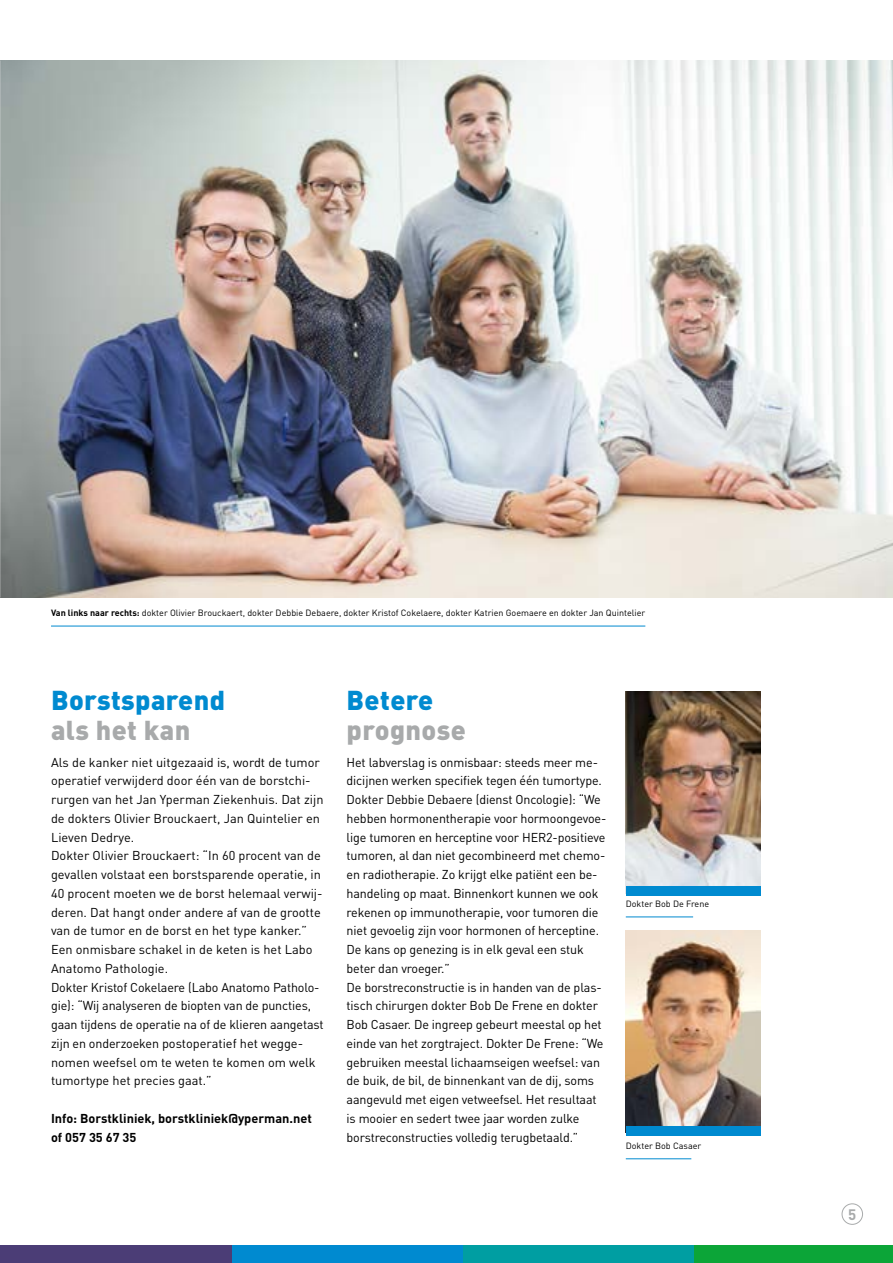
<style>
.page{position:relative;width:893px;height:1263px;background:#fff}
.page>*{position:absolute;margin:0;border:0;box-sizing:border-box;transform-origin:0 0}
.t1{font:900 27px "DIN";letter-spacing:.015em;color:#008ad0}
.t2{font:900 27px "DIN";letter-spacing:.015em;color:#a8aaab}
.t3{font:700 15px "DIN";color:#a8aaab}
.t4{font:12.75px/18.8px "DIN";letter-spacing:-.01em;color:#000}
.t5{font:700 12.75px/18.8px "DIN";color:#000}
.t6{font:9px "DIN";color:#000}
.s1{font-weight:700}
</style>
<div class="page">
<div style="left:693px;top:1246px;width:200px;height:17px;background:#0ca538"></div>
<div style="left:462px;top:1246px;width:231px;height:17px;background:#009ea2"></div>
<div style="left:231px;top:1246px;width:231px;height:17px;background:#008ad0"></div>
<div style="left:0;top:1246px;width:231px;height:17px;background:#4b3d76"></div>
<img style="left:0;top:61px;width:893px;height:537px">
<div style="left:842px;top:1203px;width:21px;height:22px;border:1px solid #a8aaab;border-radius:50%"></div>
<img style="left:626px;top:692px;width:134px;height:194px">
<div style="left:626px;top:886px;width:134px;height:10px;background:#008ad0"></div>
<img style="left:626px;top:931px;width:134px;height:195px">
<div style="left:626px;top:1126px;width:134px;height:9px;background:#008ad0"></div>
<hr style="left:626px;top:916px;width:67px;height:1px;background:#008ad0">
<hr style="left:51px;top:626px;width:594px;height:1px;background:#008ad0">
<hr style="left:626px;top:1158px;width:65px;height:1px;background:#008ad0">
<p class="t6" style="left:51px;top:607px;width:596px"><span class="s1">Van links naar rechts:</span> dokter Olivier Brouckaert, dokter Debbie Debaere, dokter Kristof Cokelaere, dokter Katrien Goemaere en dokter Jan Quintelier</p>
<h1 class="t1" style="left:51px;top:682px;width:176px">Borstsparend</h1>
<h1 class="t2" style="left:51px;top:712px;width:141px">als het kan</h1>
<p class="t4" style="left:51px;top:752px;width:274px">Als de kanker niet uitgezaaid is, wordt de tumor operatief verwijderd door één van de borstchi&shy;rurgen van het Jan Yperman Ziekenhuis. Dat zijn de dokters Olivier Brouckaert, Jan Quintelier en Lieven Dedrye.<br>Dokter Olivier Brouckaert: “In 60 procent van de gevallen volstaat een borstsparende operatie, in 40 procent moeten we de borst helemaal verwij&shy;deren. Dat hangt onder andere af van de grootte van de tumor en de borst en het type kanker.” Een onmisbare schakel in de keten is het Labo Anatomo Pathologie.<br>Dokter Kristof Cokelaere (Labo Anatomo Patholo&shy;gie): “Wij analyseren de biopten van de puncties, gaan tijdens de operatie na of de klieren aangetast zijn en onderzoeken postoperatief het wegge&shy;nomen weefsel om te weten te komen om welk tumortype het precies gaat.”</p>
<p class="t5" style="left:51px;top:1108px;width:262px">Info: Borstkliniek, borstkliniek@yperman.net of 057 35 67 35</p>
<h1 class="t1" style="left:347px;top:682px;width:88px">Betere</h1>
<h1 class="t2" style="left:347px;top:712px;width:121px">prognose</h1>
<p class="t4" style="left:347px;top:752px;width:261px">Het labverslag is onmisbaar: steeds meer me&shy;dicijnen werken specifiek tegen één tumortype.<br>Dokter Debbie Debaere (dienst Oncologie): “We hebben hormonentherapie voor hormoongevoe&shy;lige tumoren en herceptine voor HER2-positieve tumoren, al dan niet gecombineerd met chemo&shy;en radiotherapie. Zo krijgt elke patiënt een be&shy;handeling op maat. Binnenkort kunnen we ook rekenen op immunotherapie, voor tumoren die niet gevoelig zijn voor hormonen of herceptine.<br>De kans op genezing is in elk geval een stuk beter dan vroeger.”<br>De borstreconstructie is in handen van de plas&shy;tisch chirurgen dokter Bob De Frene en dokter Bob Casaer. De ingreep gebeurt meestal op het einde van het zorgtraject. Dokter De Frene: “We gebruiken meestal lichaamseigen weefsel: van de buik, de bil, de binnenkant van de dij, soms aangevuld met eigen vetweefsel. Het resultaat is mooier en sedert twee jaar worden zulke borstreconstructies volledig terugbetaald.”</p>
<p class="t6" style="left:626px;top:898px;width:85px">Dokter Bob De Frene</p>
<p class="t6" style="left:626px;top:1140px;width:77px">Dokter Bob Casaer</p>
<p class="t3" style="left:848px;top:1204px;width:10px">5</p>
</div>
